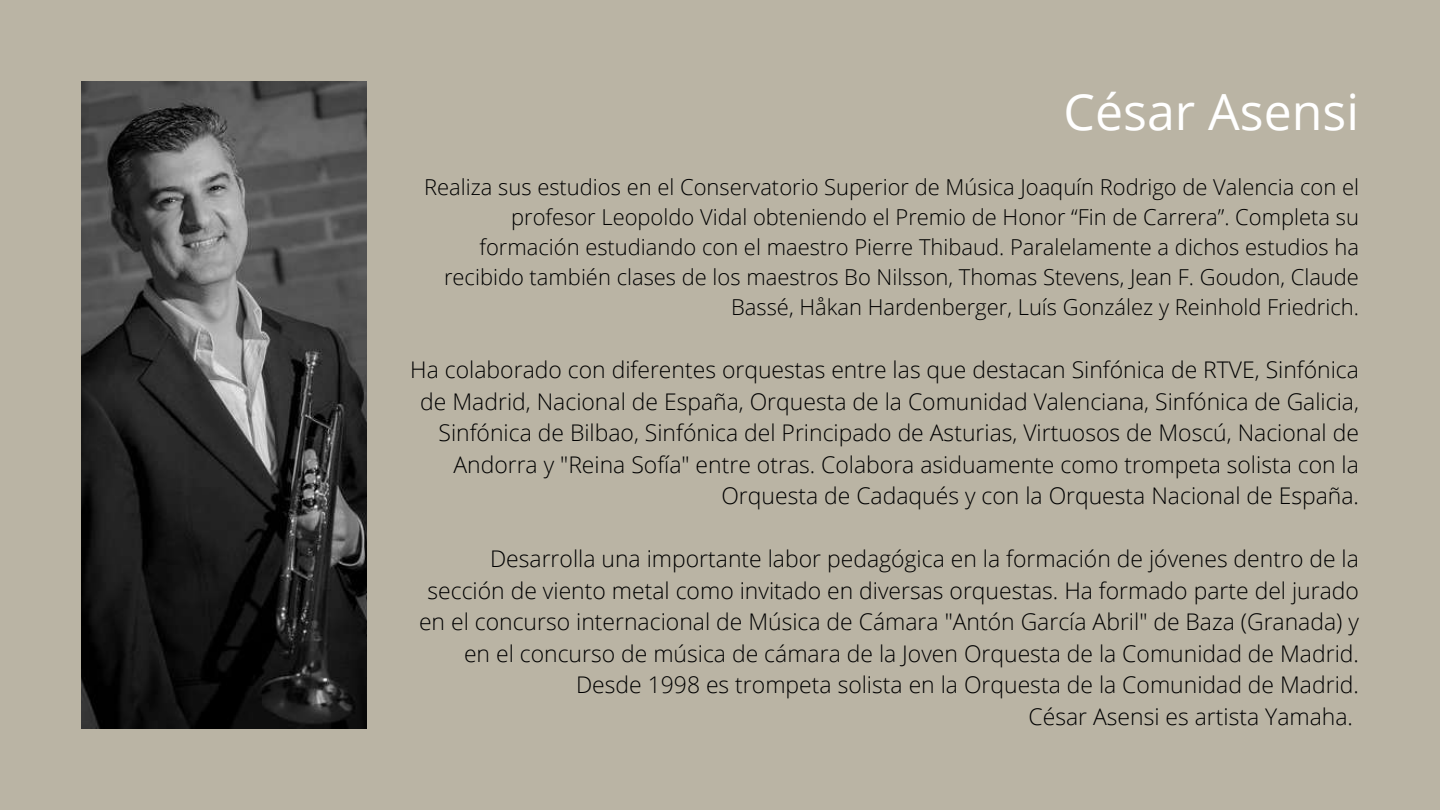
<style>
.page{position:relative;width:1440px;height:810px;background:#bab4a4}
.page>*{position:absolute;margin:0;border:0;box-sizing:border-box;transform-origin:0 0}
.t1{font:50px "Open Sans";color:#fff}
.t2{font:300 23px/31.5px "Open Sans";color:#000;text-align:right}
.t3{font:300 21.9px/30px "Open Sans";color:#000;text-align:right}
</style>
<div class="page">
<img style="left:81px;top:81px;width:286px;height:648px">
<h1 class="t1" style="left:1064px;top:77px;width:297px">César Asensi</h1>
<p class="t3" style="left:424px;top:172px;width:936px">Realiza sus estudios en el Conservatorio Superior de Música Joaquín Rodrigo de Valencia con el profesor Leopoldo Vidal obteniendo el Premio de Honor “Fin de Carrera”. Completa su formación estudiando con el maestro Pierre Thibaud. Paralelamente a dichos estudios ha recibido también clases de los maestros Bo Nilsson, Thomas Stevens, Jean F. Goudon, Claude Bassé, Håkan Hardenberger, Luís González y Reinhold Friedrich.</p>
<p class="t2" style="left:410px;top:353px;width:950px">Ha colaborado con diferentes orquestas entre las que destacan Sinfónica de RTVE, Sinfónica de Madrid, Nacional de España, Orquesta de la Comunidad Valenciana, Sinfónica de Galicia, Sinfónica de Bilbao, Sinfónica del Principado de Asturias, Virtuosos de Moscú, Nacional de Andorra y "Reina Sofía" entre otras. Colabora asiduamente como trompeta solista con la Orquesta de Cadaqués y con la Orquesta Nacional de España.</p>
<p class="t2" style="left:419px;top:542px;width:941px">Desarrolla una importante labor pedagógica en la formación de jóvenes dentro de la sección de viento metal como invitado en diversas orquestas. Ha formado parte del jurado en el concurso internacional de Música de Cámara "Antón García Abril" de Baza (Granada) y en el concurso de música de cámara de la Joven Orquesta de la Comunidad de Madrid.<br>Desde 1998 es trompeta solista en la Orquesta de la Comunidad de Madrid.<br>César Asensi es artista Yamaha.</p>
</div>
